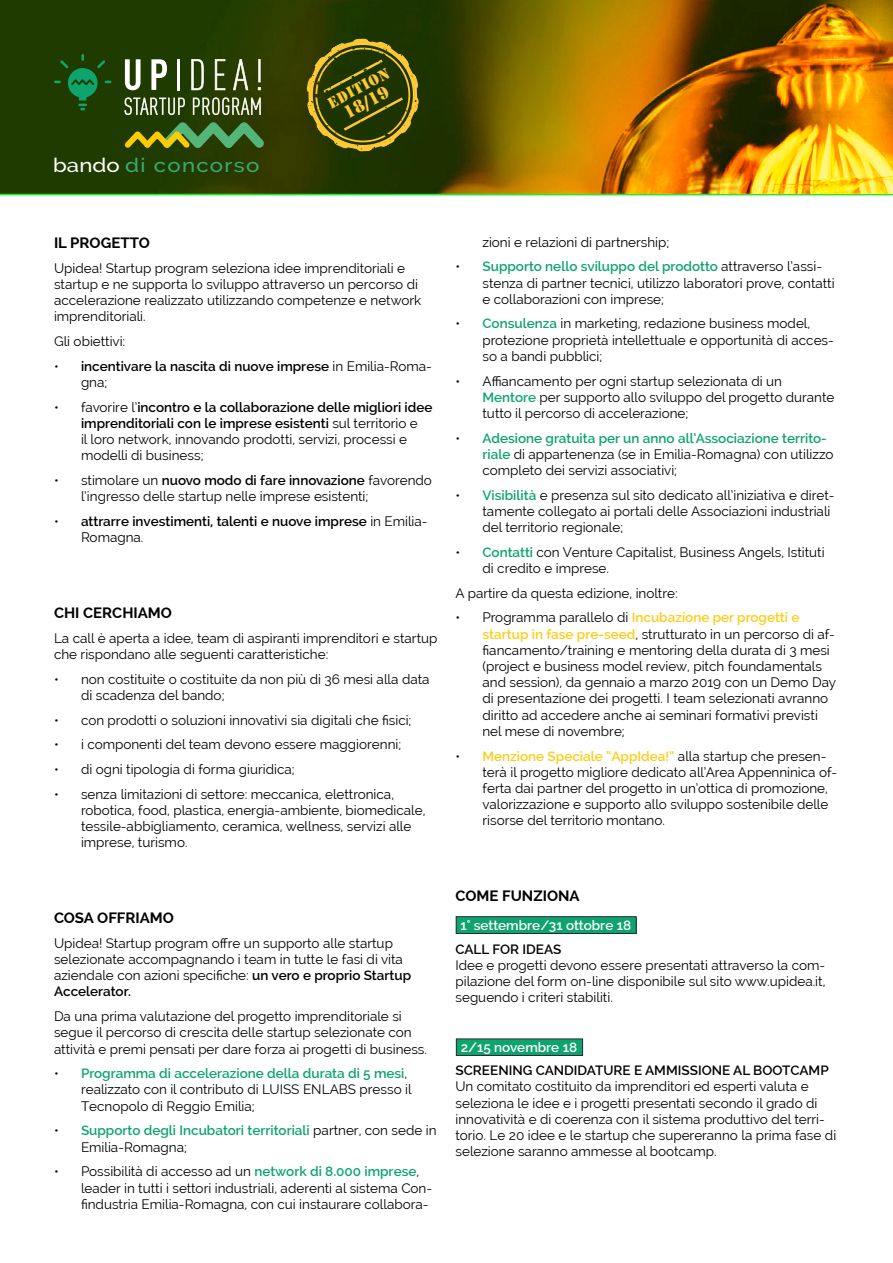
<style>
.page{position:relative;width:893px;height:1263px;background:#fff}
.page>*{position:absolute;margin:0;border:0;box-sizing:border-box;transform-origin:0 0}
.t1{font:500 19.5px "Raleway";letter-spacing:.055em;color:#3aaa77;scale:1.14 1}
.t2{font:18.6px "Stencil";color:#fdc834}
.t3{font:15.9px "Stencil";color:#fdc834}
.t4{font:700 15px "Raleway";color:#000}
.t5{font:13.5px/16.2px "Raleway";color:#000}
.t6{font:600 13.5px/16.2px "Raleway";color:#000}
.t7{font:600 13.5px/16.2px "Raleway";color:#0da46d}
.t8{font:600 13.5px "Raleway";color:#fff}
.s1{color:#fff}
.s2{font-weight:400}
.s3{font-weight:600}
.s4{font-weight:600;color:#0da46d}
.s5{font-weight:400;color:#000}
.s6{font-weight:600;color:#fecc16}
</style>
<div class="page">
<svg style="left:0;top:0;width:893px;height:195px;background:#755e02"></svg>
<svg style="left:287px;top:19px;width:151px;height:152px;background:#3b4505"></svg>
<svg style="left:125px;top:59px;width:16px;height:31px"></svg>
<svg style="left:151px;top:59px;width:16px;height:31px"></svg>
<hr style="left:177px;top:59px;width:3px;height:31px;background:#fff">
<svg style="left:191px;top:59px;width:13px;height:31px"></svg>
<svg style="left:215px;top:59px;width:10px;height:31px"></svg>
<svg style="left:233px;top:59px;width:15px;height:31px"></svg>
<svg style="left:258px;top:59px;width:3px;height:31px"></svg>
<svg style="left:122px;top:97px;width:146px;height:55px;background:#4f692b"></svg>
<div style="left:456px;top:917px;width:180px;height:16px;background:#0da46d"></div>
<div style="left:456px;top:916px;width:180px;height:18px;border:1px solid #292b3b"></div>
<div style="left:456px;top:1039px;width:127px;height:16px;background:#0da46d"></div>
<div style="left:456px;top:1039px;width:127px;height:17px;border:1px solid #292b3b"></div>
<svg style="left:54px;top:54px;width:57px;height:56px;background:#1b541a"></svg>
<h1 class="t1" style="left:53px;top:154px;width:182px"><span class="s1">bando</span> di concorso</h1>
<p class="t3" style="left:325px;top:96px;width:69px;rotate:-28deg">edition</p>
<h2 class="t2" style="left:340px;top:104px;width:50px;rotate:-28deg">18/19</h2>
<p class="t4" style="left:54px;top:234px;width:97px">IL PROGETTO</p>
<p class="t5" style="left:54px;top:260px;width:369px">Upidea! Startup program seleziona idee imprenditoriali e startup e ne supporta lo sviluppo attraverso un percorso di accelerazione realizzato utilizzando competenze e network imprenditoriali.</p>
<p class="t5" style="left:54px;top:333px;width:73px">Gli obiettivi:</p>
<p class="t6" style="left:81px;top:358px;width:352px;text-indent:-27px"><span class="s2">•</span> incentivare la nascita di nuove imprese <span class="s2">in Emilia-Roma&shy;gna;</span></p>
<p class="t5" style="left:81px;top:399px;width:353px;text-indent:-27px">• favorire l’<span class="s3">incontro e la collaborazione delle migliori idee imprenditoriali con le imprese esistenti</span> sul territorio e<br>il loro network, innovando prodotti, servizi, processi e modelli di business;</p>
<p class="t5" style="left:81px;top:472px;width:352px;text-indent:-27px">• stimolare un <span class="s3">nuovo modo di fare innovazione</span> favorendo l’ingresso delle startup nelle imprese esistenti;</p>
<p class="t6" style="left:81px;top:513px;width:348px;text-indent:-27px"><span class="s2">•</span> attrarre investimenti, talenti e nuove imprese <span class="s2">in Emilia-<br>Romagna.</span></p>
<p class="t4" style="left:54px;top:604px;width:120px">CHI CERCHIAMO</p>
<p class="t5" style="left:54px;top:630px;width:385px">La call è aperta a idee, team di aspiranti imprenditori e startup che rispondano alle seguenti caratteristiche:</p>
<p class="t5" style="left:81px;top:671px;width:350px;text-indent:-27px">• non costituite o costituite da non più di 36 mesi alla data di scadenza del bando;</p>
<p class="t5" style="left:54px;top:712px;width:359px">• con prodotti o soluzioni innovativi sia digitali che fisici;</p>
<p class="t5" style="left:54px;top:736px;width:349px">• i componenti del team devono essere maggiorenni;</p>
<p class="t5" style="left:54px;top:761px;width:242px">• di ogni tipologia di forma giuridica;</p>
<p class="t5" style="left:81px;top:786px;width:346px;text-indent:-27px">• senza limitazioni di settore: meccanica, elettronica, robotica, food, plastica, energia-ambiente, biomedicale, tessile-abbigliamento, ceramica, wellness, servizi alle imprese, turismo.</p>
<p class="t4" style="left:54px;top:909px;width:122px">COSA OFFRIAMO</p>
<p class="t5" style="left:54px;top:935px;width:359px">Upidea! Startup program offre un supporto alle startup selezionate accompagnando i team in tutte le fasi di vita aziendale con azioni specifiche: <span class="s3">un vero e proprio Startup Accelerator.</span></p>
<p class="t5" style="left:54px;top:1008px;width:375px">Da una prima valutazione del progetto imprenditoriale si segue il percorso di crescita delle startup selezionate con attività e premi pensati per dare forza ai progetti di business.</p>
<p class="t5" style="left:81px;top:1065px;width:332px;text-indent:-27px">• <span class="s4">Programma di accelerazione della durata di 5 mesi</span>, realizzato con il contributo di LUISS ENLABS presso il<br>Tecnopolo di Reggio Emilia;</p>
<p class="t7" style="left:81px;top:1122px;width:357px;text-indent:-27px"><span class="s5">•</span> Supporto degli Incubatori territoriali <span class="s5">partner, con sede in<br>Emilia-Romagna;</span></p>
<p class="t5" style="left:81px;top:1163px;width:353px;text-indent:-27px">• Possibilità di accesso ad un <span class="s4">network di 8.000 imprese</span>, leader in tutti i settori industriali, aderenti al sistema Con&shy;findustria Emilia-Romagna, con cui instaurare collabora-</p>
<p class="t5" style="left:482px;top:234px;width:188px">zioni e relazioni di partnership;</p>
<p class="t5" style="left:482px;top:258px;width:354px;text-indent:-27px">• <span class="s4">Supporto nello sviluppo del prodotto</span> attraverso l’assi&shy;stenza di partner tecnici, utilizzo laboratori prove, contatti e collaborazioni con imprese;</p>
<p class="t5" style="left:482px;top:315px;width:353px;text-indent:-27px">• <span class="s4">Consulenza</span> in marketing, redazione business model, protezione proprietà intellettuale e opportunità di acces&shy;so a bandi pubblici;</p>
<p class="t5" style="left:482px;top:373px;width:353px;text-indent:-27px">• Affiancamento per ogni startup selezionata di un<br><span class="s4">Mentore</span> per supporto allo sviluppo del progetto durante tutto il percorso di accelerazione;</p>
<p class="t5" style="left:482px;top:430px;width:352px;text-indent:-27px">• <span class="s4">Adesione gratuita per un anno all’Associazione territo&shy;riale</span> di appartenenza (se in Emilia-Romagna) con utilizzo completo dei servizi associativi;</p>
<p class="t5" style="left:482px;top:487px;width:353px;text-indent:-27px">• <span class="s4">Visibilità</span> e presenza sul sito dedicato all’iniziativa e diret&shy;tamente collegato ai portali delle Associazioni industriali del territorio regionale;</p>
<p class="t5" style="left:482px;top:544px;width:344px;text-indent:-27px">• <span class="s4">Contatti</span> con Venture Capitalist, Business Angels, Istituti di credito e imprese.</p>
<p class="t5" style="left:455px;top:585px;width:224px">A partire da questa edizione, inoltre:</p>
<p class="t5" style="left:482px;top:610px;width:355px;text-indent:-27px">• Programma parallelo di <span class="s6">Incubazione per progetti e startup in fase pre-seed</span>, strutturato in un percorso di af&shy;fiancamento/training e mentoring della durata di 3 mesi (project e business model review, pitch foundamentals and session), da gennaio a marzo 2019 con un Demo Day di presentazione dei progetti. I team selezionati avranno diritto ad accedere anche ai seminari formativi previsti nel mese di novembre;</p>
<p class="t5" style="left:482px;top:748px;width:356px;text-indent:-27px">• <span class="s6">Menzione Speciale “AppIdea!”</span> alla startup che presen&shy;terà il progetto migliore dedicato all’Area Appenninica of&shy;ferta dai partner del progetto in un’ottica di promozione, valorizzazione e supporto allo sviluppo sostenibile delle risorse del territorio montano.</p>
<p class="t4" style="left:455px;top:887px;width:126px">COME FUNZIONA</p>
<p class="t8" style="left:461px;top:917px;width:172px">1° settembre/31 ottobre 18</p>
<p class="t6" style="left:455px;top:941px;width:107px">CALL FOR IDEAS</p>
<p class="t5" style="left:455px;top:957px;width:371px;text-align:justify">Idee e progetti devono essere presentati attraverso la com&shy;pilazione del form on-line disponibile sul sito www.upidea.it, seguendo i criteri stabiliti.</p>
<p class="t8" style="left:461px;top:1039px;width:118px">2/15 novembre 18</p>
<p class="t6" style="left:455px;top:1062px;width:375px">SCREENING CANDIDATURE E AMMISSIONE AL BOOTCAMP</p>
<p class="t5" style="left:455px;top:1078px;width:382px">Un comitato costituito da imprenditori ed esperti valuta e seleziona le idee e i progetti presentati secondo il grado di innovatività e di coerenza con il sistema produttivo del terri&shy;torio. Le 20 idee e le startup che supereranno la prima fase di selezione saranno ammesse al bootcamp.</p>
</div>
